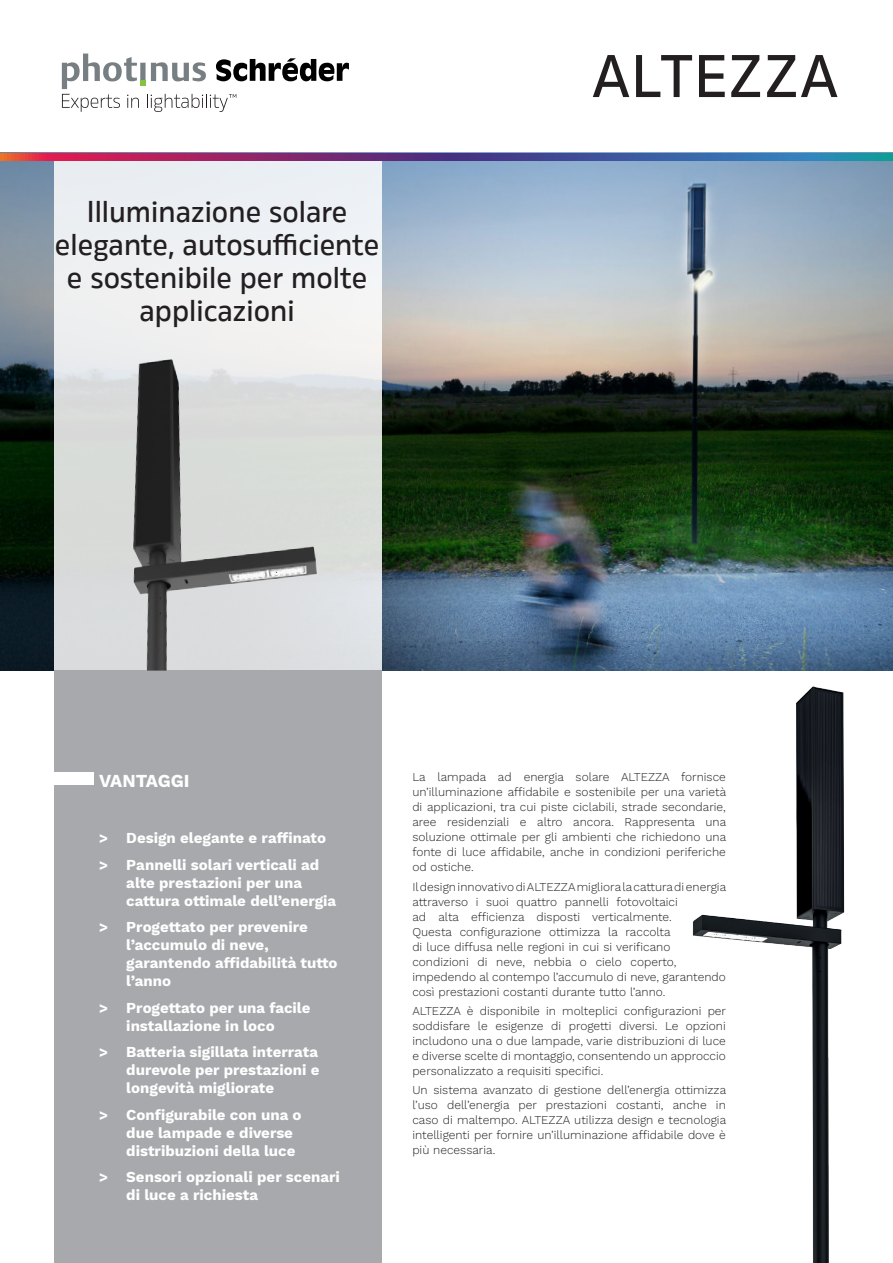
<style>
.page{position:relative;width:893px;height:1263px;background:#fff}
.page>*{position:absolute;margin:0;border:0;box-sizing:border-box;transform-origin:0 0}
.t1{font:500 60px "Rleud";letter-spacing:.015em;color:#231f20}
.t2{font:500 30px/33px "Rleud";color:#231f20;text-align:center}
.t3{font:700 18px "Work Sans";color:#fff}
.t4{font:700 15px/18px "Work Sans";color:#fff}
.t5{font:300 12px/15px "Work Sans";color:#231f20;text-align:justify}
</style>
<div class="page">
<img style="left:0;top:152px;width:893px;height:519px">
<div style="left:54px;top:157px;width:327px;height:514px;background:#eef0f2"></div>
<div style="left:54px;top:670px;width:327px;height:593px;background:#a8a9ad"></div>
<svg style="left:62px;top:54px;width:287px;height:58px"></svg>
<svg style="left:0;top:153px;width:893px;height:7px;background:#6b4581"></svg>
<div style="left:51px;top:772px;width:42px;height:13px;background:#fff"></div>
<img style="left:692px;top:686px;width:153px;height:577px">
<img style="left:54px;top:359px;width:327px;height:312px">
<p class="t2" style="left:55px;top:194px;width:326px">Illuminazione solare elegante, autosufficiente e sostenibile per molte applicazioni</p>
<p class="t1" style="left:592px;top:36px;width:248px">ALTEZZA</p>
<p class="t3" style="left:99px;top:770px;width:92px">VANTAGGI</p>
<p class="t4" style="left:99px;top:830px;width:228px">&gt; Design elegante e raffinato</p>
<p class="t4" style="left:126px;top:856px;width:211px;text-indent:-27px">&gt; Pannelli solari verticali ad alte prestazioni per una cattura ottimale dell’energia</p>
<p class="t4" style="left:126px;top:919px;width:213px;text-indent:-27px">&gt; Progettato per prevenire l’accumulo di neve, garantendo affidabilità tutto l’anno</p>
<p class="t4" style="left:99px;top:999px;width:213px;text-align:center">&gt; Progettato per una facile installazione in loco</p>
<p class="t4" style="left:126px;top:1044px;width:195px;text-align:justify;text-indent:-27px">&gt; Batteria sigillata interrata durevole per prestazioni e longevità migliorate</p>
<p class="t4" style="left:126px;top:1106px;width:177px;text-indent:-27px">&gt; Configurabile con una o due lampade e diverse distribuzioni della luce</p>
<p class="t4" style="left:126px;top:1169px;width:215px;text-indent:-27px">&gt; Sensori opzionali per scenari di luce a richiesta</p>
<p class="t5" style="left:412px;top:769px;width:315px">La lampada ad energia solare ALTEZZA fornisce un’illuminazione affidabile e sostenibile per una varietà di applicazioni, tra cui piste ciclabili, strade secondarie, aree residenziali e altro ancora. Rappresenta una soluzione ottimale per gli ambienti che richiedono una fonte di luce affidabile, anche in condizioni periferiche od ostiche.</p>
<p class="t5" style="left:412px;top:878px;width:315px;text-align:left">Il design innovativo di ALTEZZA migliora la cattura di energia attraverso i suoi quattro pannelli fotovoltaici<br>ad alta efficienza disposti verticalmente.<br>Questa configurazione ottimizza la raccolta<br>di luce diffusa nelle regioni in cui si verificano condizioni di neve, nebbia o cielo coperto, impedendo al contempo l’accumulo di neve, garantendo così prestazioni costanti durante tutto l’anno.</p>
<p class="t5" style="left:412px;top:1003px;width:315px">ALTEZZA è disponibile in molteplici configurazioni per soddisfare le esigenze di progetti diversi. Le opzioni includono una o due lampade, varie distribuzioni di luce e diverse scelte di montaggio, consentendo un approccio personalizzato a requisiti specifici.</p>
<p class="t5" style="left:412px;top:1082px;width:315px">Un sistema avanzato di gestione dell’energia ottimizza l’uso dell’energia per prestazioni costanti, anche in caso di maltempo. ALTEZZA utilizza design e tecnologia intelligenti per fornire un’illuminazione affidabile dove è più necessaria.</p>
</div>
